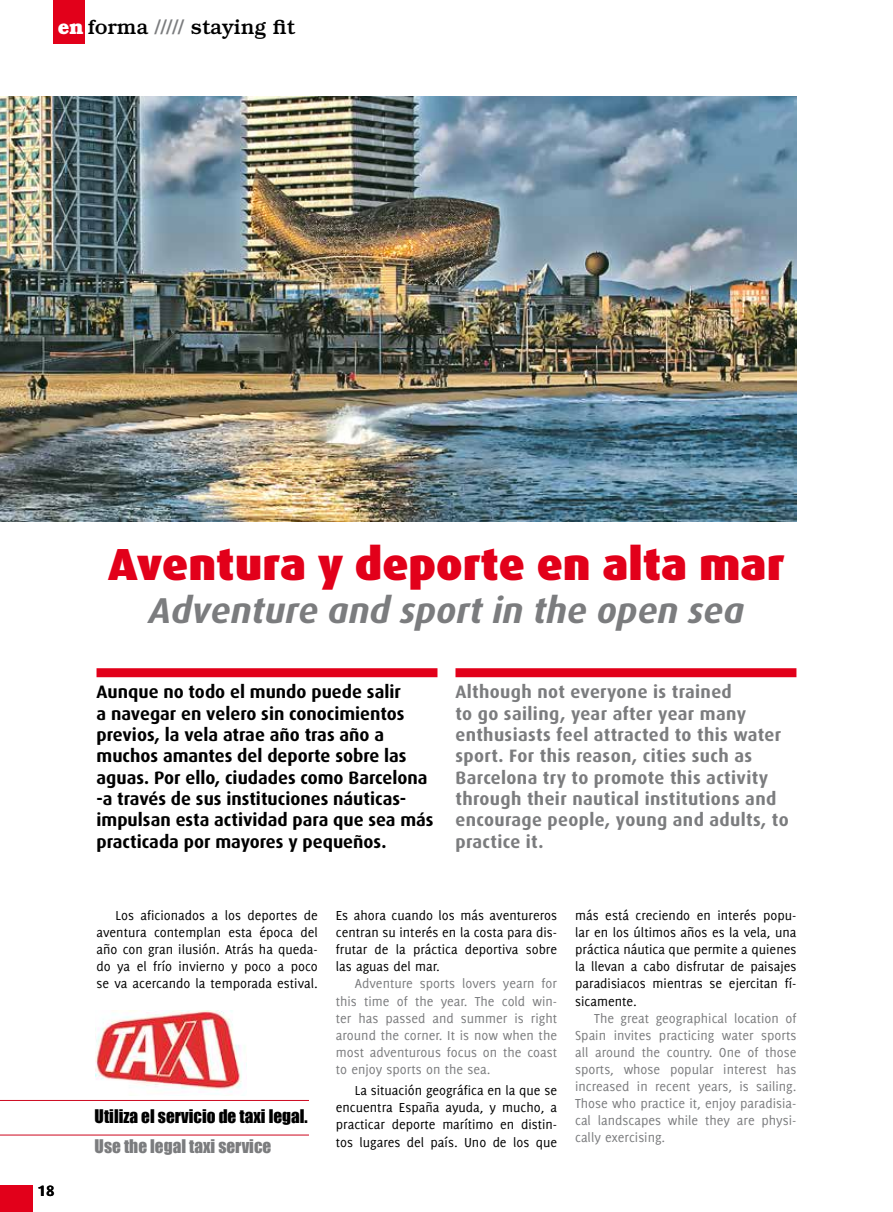
<style>
.page{position:relative;width:893px;height:1212px;background:#fff}
.page>*{position:absolute;margin:0;border:0;box-sizing:border-box;transform-origin:0 0}
.t1{font:900 45px "Dax";color:#e2001a}
.t2{font:italic 700 36px "Dax";color:#7b7c7e}
.t3{font:500 21px "Bookman Std";color:#000}
.t4{font:700 18px/21.3px "Dax";color:#000}
.t5{font:700 18px/21.3px "Dax";letter-spacing:.02em;color:#7b7c7e}
.t6{font:17.25px "Impact";color:#000}
.t7{font:17.25px "Impact";color:#7b7c7e}
.t8{font:700 15px "Dax";color:#000}
.t9{font:14.25px/17.1px "Delicious";color:#000;text-align:justify}
.t10{font:14.25px/17.1px "Delicious";color:#7b7c7e;text-align:justify}
.s1{font-weight:700;color:#fff}
.s2{color:#7b7c7e}
</style>
<div class="page">
<div style="left:53px;top:0;width:32px;height:43px;background:#e2001a"></div>
<img style="left:0;top:97px;width:796px;height:424px">
<img style="left:95px;top:1010px;width:152px;height:84px">
<hr style="left:0;top:1100px;width:309px;height:1px;background:#cd071e">
<hr style="left:0;top:1134px;width:309px;height:1px;background:#cd071e">
<div style="left:0;top:1186px;width:33px;height:26px;background:#e2001a"></div>
<div style="left:97px;top:668px;width:340px;height:9px;background:#e2001a"></div>
<div style="left:455px;top:668px;width:341px;height:9px;background:#e2001a"></div>
<h3 class="t3" style="left:58px;top:15px;width:239px"><span class="s1">en</span> forma <span class="s2">/////</span> staying fit</h3>
<h1 class="t1" style="left:108px;top:538px;width:678px">Aventura y deporte en alta mar</h1>
<h2 class="t2" style="left:149px;top:590px;width:597px">Adventure and sport in the open sea</h2>
<p class="t4" style="left:97px;top:682px;width:339px">Aunque no todo el mundo puede salir<br>a navegar en velero sin conocimientos previos, la vela atrae año tras año a muchos amantes del deporte sobre las aguas. Por ello, ciudades como Barcelona -a través de sus instituciones náuticas&shy;impulsan esta actividad para que sea más practicada por mayores y pequeños.</p>
<p class="t5" style="left:455px;top:682px;width:335px">Although not everyone is trained<br>to go sailing, year after year many enthusiasts feel attracted to this water sport. For this reason, cities such as Barcelona try to promote this activity through their nautical institutions and encourage people, young and adults, to practice it.</p>
<p class="t8" style="left:38px;top:1182px;width:18px">18</p>
<p class="t9" style="left:97px;top:906px;width:223px;text-indent:19px">Los aficionados a los deportes de aventura contemplan esta época del año con gran ilusión. Atrás ha queda&shy;do ya el frío invierno y poco a poco se va acercando la temporada estival.</p>
<p class="t9" style="left:336px;top:906px;width:223px">Es ahora cuando los más aventureros centran su interés en la costa para dis&shy;frutar de la práctica deportiva sobre las aguas del mar.</p>
<p class="t10" style="left:336px;top:975px;width:223px;text-indent:19px">Adventure sports lovers yearn for this time of the year. The cold win&shy;ter has passed and summer is right around the corner. It is now when the most adventurous focus on the coast to enjoy sports on the sea.</p>
<p class="t9" style="left:336px;top:1082px;width:223px;text-indent:19px">La situación geográfica en la que se encuentra España ayuda, y mucho, a practicar deporte marítimo en distin&shy;tos lugares del país. Uno de los que</p>
<p class="t6" style="left:95px;top:1103px;width:215px">Utiliza el servicio de taxi legal.</p>
<p class="t7" style="left:95px;top:1132px;width:178px">Use the legal taxi service</p>
<p class="t9" style="left:575px;top:906px;width:223px">más está creciendo en interés popu&shy;lar en los últimos años es la vela, una práctica náutica que permite a quienes la llevan a cabo disfrutar de paisajes paradisiacos mientras se ejercitan fí&shy;sicamente.</p>
<p class="t10" style="left:575px;top:1009px;width:223px;text-indent:19px">The great geographical location of Spain invites practicing water sports all around the country. One of those sports, whose popular interest has increased in recent years, is sailing.<br>Those who practice it, enjoy paradisia&shy;cal landscapes while they are physi&shy;cally exercising.</p>
</div>
